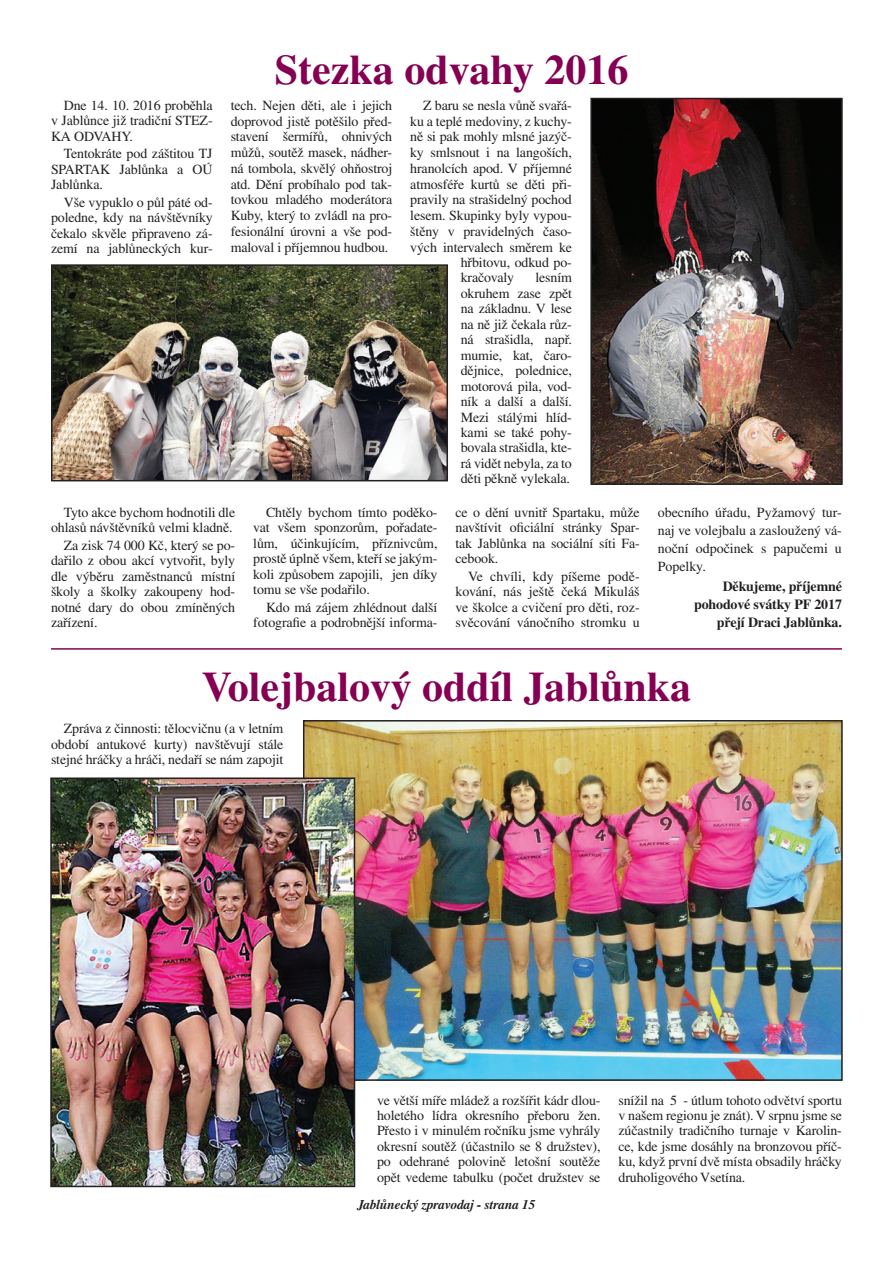
<style>
.page{position:relative;width:893px;height:1263px;background:#fff}
.page>*{position:absolute;margin:0;border:0;box-sizing:border-box;transform-origin:0 0}
.t1{font:700 42px "Times CE";color:#850053}
.t2{font:13.95px/15.5px "Times CE";letter-spacing:-.01em;color:#231f20;text-align:justify}
.t3{font:700 13.95px/18.1px "Times CE";letter-spacing:-.01em;color:#231f20;text-align:right}
.t4{font:italic 700 13.35px "Times CE";letter-spacing:-.01em;color:#231f20}
</style>
<div class="page">
<img style="left:306px;top:723px;width:534px;height:355px">
<div style="left:303px;top:720px;width:540px;height:361px;border:2px solid #231f20"></div>
<img style="left:53px;top:780px;width:299px;height:404px">
<div style="left:50px;top:777px;width:305px;height:410px;border:2px solid #231f20"></div>
<img style="left:54px;top:267px;width:391px;height:211px">
<div style="left:51px;top:264px;width:397px;height:217px;border:2px solid #231f20"></div>
<hr style="left:51px;top:648px;width:791px;height:2px;background:#850053">
<img style="left:593px;top:101px;width:247px;height:381px">
<div style="left:590px;top:98px;width:253px;height:387px;border:2px solid #231f20"></div>
<p class="t2" style="left:51px;top:97px;width:163px;text-indent:13px">Dne 14. 10. 2016 proběhla v Jablůnce již tradiční STEZ-KA ODVAHY.</p>
<p class="t2" style="left:51px;top:146px;width:163px;text-indent:13px">Tentokráte pod záštitou TJ SPARTAK Jablůnka a OÚ Jablůnka.</p>
<p class="t2" style="left:51px;top:194px;width:163px;text-indent:13px">Vše vypuklo o půl páté od&shy;poledne, kdy na návštěvníky čekalo skvěle připraveno zá&shy;zemí na jablůneckých kur-</p>
<h1 class="t1" style="left:275px;top:45px;width:355px">Stezka odvahy 2016</h1>
<p class="t2" style="left:231px;top:97px;width:163px">tech. Nejen děti, ale i jejich doprovod jistě potěšilo před&shy;stavení šermířů, ohnivých můžů, soutěž masek, nádher&shy;ná tombola, skvělý ohňostroj atd. Dění probíhalo pod tak&shy;tovkou mladého moderátora Kuby, který to zvládl na pro&shy;fesionální úrovni a vše pod&shy;maloval i příjemnou hudbou.</p>
<p class="t2" style="left:423px;top:97px;width:150px">Z baru se nesla vůně svařá-</p>
<p class="t2" style="left:410px;top:113px;width:163px">ku a teplé medoviny, z kuchy-</p>
<p class="t2" style="left:410px;top:129px;width:163px">ně si pak mohly mlsné jazýč-</p>
<p class="t2" style="left:410px;top:144px;width:163px">ky smlsnout i na langoších,</p>
<p class="t2" style="left:410px;top:160px;width:163px">hranolcích apod. V příjemné</p>
<p class="t2" style="left:410px;top:176px;width:163px">atmosféře kurtů se děti při-</p>
<p class="t2" style="left:410px;top:192px;width:163px">pravily na strašidelný pochod</p>
<p class="t2" style="left:410px;top:207px;width:163px">lesem. Skupinky byly vypou-</p>
<p class="t2" style="left:410px;top:223px;width:163px">štěny v pravidelných časo-</p>
<p class="t2" style="left:410px;top:239px;width:163px">vých intervalech směrem ke</p>
<p class="t2" style="left:461px;top:254px;width:113px">hřbitovu, odkud po-</p>
<p class="t2" style="left:461px;top:270px;width:55px">kračovaly</p>
<p class="t2" style="left:461px;top:270px;width:113px;text-indent:75px">lesním okruhem zase zpět na základnu. V lese na ně již čekala růz&shy;ná strašidla, např. mumie, kat, čaro&shy;dějnice, polednice, motorová pila, vod&shy;ník a další a další.<br>Mezi stálými hlíd&shy;kami se také pohy&shy;bovala strašidla, kte&shy;rá vidět nebyla, za to děti pěkně vylekala.</p>
<p class="t2" style="left:51px;top:504px;width:186px;text-align:right">Tyto akce bychom hodnotili dle ohlasů návštěvníků velmi kladně.</p>
<p class="t2" style="left:51px;top:537px;width:186px;text-indent:13px">Za zisk 74 000 Kč, který se po&shy;dařilo z obou akcí vytvořit, byly dle výběru zaměstnanců místní školy a školky zakoupeny hod&shy;notné dary do obou zmíněných zařízení.</p>
<p class="t2" style="left:253px;top:504px;width:186px;text-indent:13px">Chtěly bychom tímto poděko&shy;vat všem sponzorům, pořadate&shy;lům, účinkujícím, příznivcům, prostě úplně všem, kteří se jakým&shy;koli způsobem zapojili, jen díky tomu se vše podařilo.</p>
<p class="t2" style="left:253px;top:599px;width:186px;text-align:right">Kdo má zájem zhlédnout další fotografie a podrobnější informa-</p>
<p class="t2" style="left:455px;top:504px;width:186px">ce o dění uvnitř Spartaku, může navštívit oficiální stránky Spar&shy;tak Jablůnka na sociální síti Fa&shy;cebook.</p>
<p class="t2" style="left:455px;top:568px;width:186px;text-indent:13px">Ve chvíli, kdy píšeme podě&shy;kování, nás ještě čeká Mikuláš ve školce a cvičení pro děti, roz&shy;svěcování vánočního stromku u</p>
<p class="t2" style="left:658px;top:503px;width:186px;line-height:18.1px">obecního úřadu, Pyžamový tur&shy;naj ve volejbalu a zasloužený vá&shy;noční odpočinek s papučemi u Popelky.</p>
<p class="t3" style="left:694px;top:577px;width:149px">Děkujeme, příjemné pohodové svátky PF 2017 přejí Draci Jablůnka.</p>
<h1 class="t1" style="left:202px;top:663px;width:491px">Volejbalový oddíl Jablůnka</h1>
<p class="t2" style="left:51px;top:720px;width:234px;text-indent:13px">Zpráva z činnosti: tělocvičnu (a v letním období antukové kurty) navštěvují stále stejné hráčky a hráči, nedaří se nám zapojit</p>
<p class="t2" style="left:377px;top:1092px;width:225px">ve větší míře mládež a rozšířit kádr dlou&shy;holetého lídra okresního přeboru žen.<br>Přesto i v minulém ročníku jsme vyhrály okresní soutěž (účastnilo se 8 družstev), po odehrané polovině letošní soutěže opět vedeme tabulku (počet družstev se</p>
<p class="t2" style="left:618px;top:1092px;width:225px">snížil na 5 - útlum tohoto odvětví sportu v našem regionu je znát). V srpnu jsme se zúčastnily tradičního turnaje v Karolin&shy;ce, kde jsme dosáhly na bronzovou příč&shy;ku, když první dvě místa obsadily hráčky druholigového Vsetína.</p>
<p class="t4" style="left:357px;top:1197px;width:180px">Jablůnecký zpravodaj - strana 15</p>
</div>
